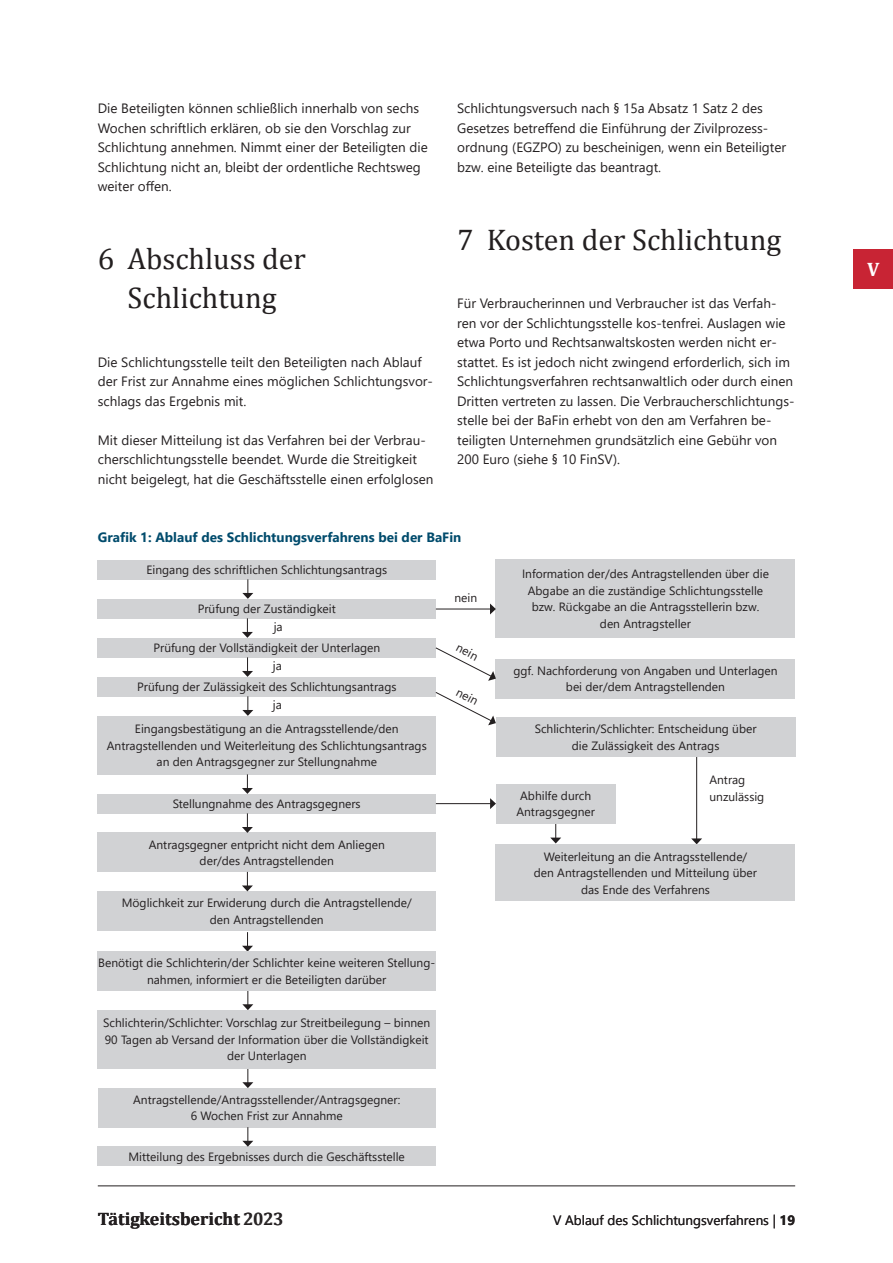
<style>
.page{position:relative;width:893px;height:1263px;background:#fff}
.page>*{position:absolute;margin:0;border:0;box-sizing:border-box;transform-origin:0 0}
.t1{font:30px/39px "Cambria";color:#231f20;text-align:center}
.t2{font:700 19.5px "Cambria";color:#fff}
.t3{font:700 18px "Cambria";color:#231f20}
.t4{font:13.5px/19.5px "Segoe UI";color:#231f20}
.t5{font:700 13.5px "Segoe UI";color:#004b6c}
.t6{font:12px/16.5px "Segoe UI";color:#231f20;text-align:center}
.s1{font-weight:400}
.s2{font-weight:700}
</style>
<div class="page">
<div style="left:98px;top:560px;width:338px;height:19px;background:#d1d2d4"></div>
<div style="left:98px;top:599px;width:338px;height:19px;background:#d1d2d4"></div>
<div style="left:98px;top:638px;width:338px;height:19px;background:#d1d2d4"></div>
<div style="left:98px;top:677px;width:338px;height:19px;background:#d1d2d4"></div>
<div style="left:98px;top:794px;width:338px;height:19px;background:#d1d2d4"></div>
<div style="left:98px;top:833px;width:338px;height:39px;background:#d1d2d4"></div>
<div style="left:98px;top:891px;width:338px;height:39px;background:#d1d2d4"></div>
<div style="left:98px;top:716px;width:338px;height:58px;background:#d1d2d4"></div>
<svg style="left:550px;top:824px;width:11px;height:19px"></svg>
<hr style="left:696px;top:756px;width:1px;height:83px;background:#231f20">
<svg style="left:691px;top:838px;width:11px;height:6px"></svg>
<svg style="left:242px;top:813px;width:11px;height:20px"></svg>
<svg style="left:242px;top:696px;width:11px;height:20px"></svg>
<svg style="left:242px;top:657px;width:11px;height:20px"></svg>
<svg style="left:242px;top:579px;width:11px;height:20px"></svg>
<svg style="left:242px;top:618px;width:11px;height:20px"></svg>
<svg style="left:242px;top:774px;width:11px;height:20px"></svg>
<svg style="left:242px;top:872px;width:11px;height:19px"></svg>
<svg style="left:242px;top:932px;width:11px;height:20px"></svg>
<svg style="left:242px;top:991px;width:11px;height:19px"></svg>
<svg style="left:242px;top:1069px;width:11px;height:19px"></svg>
<div style="left:496px;top:659px;width:299px;height:39px;background:#d1d2d4"></div>
<div style="left:496px;top:718px;width:299px;height:39px;background:#d1d2d4"></div>
<div style="left:496px;top:844px;width:299px;height:57px;background:#d1d2d4"></div>
<div style="left:496px;top:560px;width:299px;height:78px;background:#d1d2d4"></div>
<div style="left:98px;top:1088px;width:338px;height:39px;background:#d1d2d4"></div>
<div style="left:98px;top:1147px;width:338px;height:19px;background:#d1d2d4"></div>
<div style="left:98px;top:952px;width:338px;height:39px;background:#d1d2d4"></div>
<div style="left:98px;top:1010px;width:338px;height:59px;background:#d1d2d4"></div>
<hr style="left:436px;top:609px;width:55px;height:1px;background:#231f20">
<svg style="left:490px;top:603px;width:6px;height:11px"></svg>
<hr style="left:436px;top:803px;width:55px;height:1px;background:#231f20">
<svg style="left:490px;top:798px;width:6px;height:11px"></svg>
<svg style="left:435px;top:647px;width:61px;height:34px"></svg>
<svg style="left:435px;top:691px;width:61px;height:34px"></svg>
<div style="left:496px;top:784px;width:119px;height:39px;background:#d1d2d4"></div>
<svg style="left:242px;top:1127px;width:11px;height:20px"></svg>
<hr style="left:98px;top:1185px;width:697px;height:1px;background:#231f20">
<div style="left:854px;top:250px;width:39px;height:39px;background:#c82434"></div>
<p class="t4" style="left:98px;top:97px;width:331px">Die Beteiligten können schließlich innerhalb von sechs Wochen schriftlich erklären, ob sie den Vorschlag zur Schlichtung annehmen. Nimmt einer der Beteiligten die Schlichtung nicht an, bleibt der ordentliche Rechtsweg weiter offen.</p>
<h1 class="t1" style="left:98px;top:239px;width:210px">6 Abschluss der<br>Schlichtung</h1>
<p class="t4" style="left:98px;top:351px;width:337px">Die Schlichtungsstelle teilt den Beteiligten nach Ablauf der Frist zur Annahme eines möglichen Schlichtungsvor&shy;schlags das Ergebnis mit.</p>
<p class="t4" style="left:98px;top:429px;width:337px">Mit dieser Mitteilung ist das Verfahren bei der Verbrau&shy;cherschlichtungsstelle beendet. Wurde die Streitigkeit nicht beigelegt, hat die Geschäftsstelle einen erfolglosen</p>
<p class="t4" style="left:457px;top:97px;width:331px">Schlichtungsversuch nach § 15a Absatz 1 Satz 2 des Gesetzes betreffend die Einführung der Zivilprozess&shy;ordnung (EGZPO) zu bescheinigen, wenn ein Beteiligter bzw. eine Beteiligte das beantragt.</p>
<h1 class="t1" style="left:457px;top:220px;width:326px">7 Kosten der Schlichtung</h1>
<p class="t4" style="left:457px;top:292px;width:339px">Für Verbraucherinnen und Verbraucher ist das Verfah&shy;ren vor der Schlichtungsstelle kos-tenfrei. Auslagen wie etwa Porto und Rechtsanwaltskosten werden nicht er&shy;stattet. Es ist jedoch nicht zwingend erforderlich, sich im Schlichtungsverfahren rechtsanwaltlich oder durch einen Dritten vertreten zu lassen. Die Verbraucherschlichtungs&shy;stelle bei der BaFin erhebt von den am Verfahren be&shy;teiligten Unternehmen grundsätzlich eine Gebühr von 200 Euro (siehe § 10 FinSV).</p>
<p class="t5" style="left:98px;top:525px;width:365px">Grafik 1: Ablauf des Schlichtungsverfahrens bei der BaFin</p>
<p class="t6" style="left:146px;top:560px;width:242px">Eingang des schriftlichen Schlichtungsantrags</p>
<p class="t6" style="left:198px;top:599px;width:140px">Prüfung der Zuständigkeit</p>
<p class="t6" style="left:153px;top:638px;width:228px">Prüfung der Vollständigkeit der Unterlagen</p>
<p class="t6" style="left:137px;top:677px;width:261px">Prüfung der Zulässigkeit des Schlichtungsantrags</p>
<p class="t6" style="left:274px;top:617px;width:11px">ja</p>
<p class="t6" style="left:273px;top:656px;width:11px">ja</p>
<p class="t6" style="left:273px;top:695px;width:11px">ja</p>
<p class="t6" style="left:107px;top:719px;width:321px">Eingangsbestätigung an die Antragsstellende/den<br>Antragstellenden und Weiterleitung des Schlichtungs antrags an den Antragsgegner zur Stellungnahme</p>
<p class="t6" style="left:173px;top:794px;width:189px">Stellungnahme des Antragsgegners</p>
<p class="t6" style="left:149px;top:835px;width:238px">Antragsgegner entpricht nicht dem Anliegen der/des Antragstellenden</p>
<p class="t6" style="left:122px;top:893px;width:291px">Möglichkeit zur Erwiderung durch die Antragstellende/ den Antragstellenden</p>
<p class="t6" style="left:98px;top:954px;width:338px">Benötigt die Schlichterin/der Schlichter keine weiteren Stellung&shy;nahmen, informiert er die Beteiligten darüber</p>
<p class="t6" style="left:103px;top:1014px;width:329px">Schlichterin/Schlichter: Vorschlag zur Streitbeilegung – binnen<br>90 Tagen ab Versand der Information über die Vollständigkeit der Unterlagen</p>
<p class="t6" style="left:133px;top:1090px;width:269px">Antragstellende/Antragsstellender/Antragsgegner:<br>6 Wochen Frist zur Annahme</p>
<p class="t6" style="left:129px;top:1147px;width:278px">Mitteilung des Ergebnisses durch die Geschäftsstelle</p>
<p class="t6" style="left:454px;top:588px;width:24px">nein</p>
<p class="t6" style="left:462px;top:638px;width:24px;rotate:28deg">nein</p>
<p class="t6" style="left:462px;top:683px;width:24px;rotate:28deg">nein</p>
<p class="t6" style="left:522px;top:565px;width:248px">Information der/des Antragstellenden über die Abgabe an die zuständige Schlichtungsstelle bzw. Rückgabe an die Antragsstellerin bzw. den Antragsteller</p>
<p class="t6" style="left:513px;top:661px;width:266px">ggf. Nachforderung von Angaben und Unterlagen bei der/dem Antragstellenden</p>
<p class="t6" style="left:535px;top:720px;width:223px">Schlichterin/Schlichter: Entscheidung über die Zulässigkeit des Antrags</p>
<p class="t6" style="left:516px;top:786px;width:80px">Abhilfe durch<br>Antragsgegner</p>
<p class="t6" style="left:709px;top:771px;width:56px;text-align:left">Antrag unzulässig</p>
<p class="t6" style="left:534px;top:847px;width:225px">Weiterleitung an die Antragsstellende/ den Antragstellenden und Mitteilung über das Ende des Verfahrens</p>
<h3 class="t3" style="left:98px;top:1206px;width:187px">Tätigkeitsbericht <span class="s1">2023</span></h3>
<p class="t4" style="left:553px;top:1209px;width:244px">V Ablauf des Schlichtungsverfahrens | <span class="s2">19</span></p>
<h2 class="t2" style="left:867px;top:255px;width:14px">V</h2>
</div>
